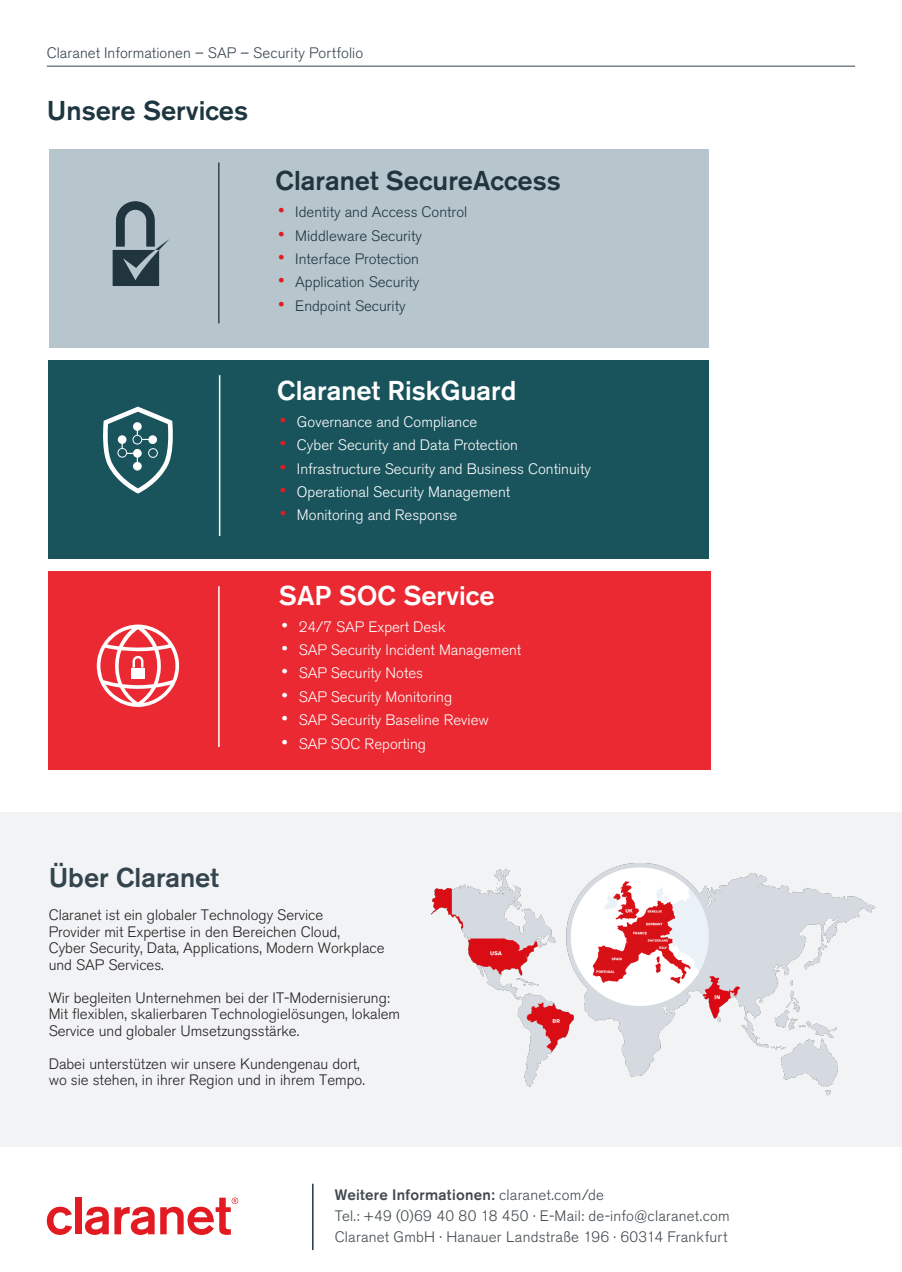
<style>
.page{position:relative;width:902px;height:1272px;background:#fff}
.page>*{position:absolute;margin:0;border:0;box-sizing:border-box;transform-origin:0 0}
.t1{font:500 27px "Akzidenz Grotesk BQ";color:#fff}
.t2{font:500 27px "Akzidenz Grotesk BQ";color:#21353f}
.t3{font:500 27px "Akzidenz Grotesk BQ";color:#1d3640}
.t4{font:500 27px "Akzidenz Grotesk BQ";color:#33444d}
.t5{font:300 15px "Akzidenz Grotesk BQ";color:#231f20}
.t6{font:300 15px "Akzidenz Grotesk BQ";color:#fff}
.ad_copy{font:300 15px/21px "Akzidenz Grotesk BQ";letter-spacing:.015em;color:#41494e}
.t7{font:300 15px "Akzidenz Grotesk BQ";color:#21353f}
.ad_copy-2{font:300 15px "Akzidenz Grotesk BQ";letter-spacing:.005em;color:#33444d}
.s1{font-size:19.5px;color:#e21a21}
.s2{font-size:19.5px}
.s3{font-weight:500}
</style>
<div class="page">
<div style="left:0;top:812px;width:901px;height:335px;background:#f1f3f5"></div>
<hr style="left:312px;top:1183px;width:1px;height:66px;background:#21353f">
<svg style="left:47px;top:1206px;width:25px;height:28px"></svg>
<div style="left:75px;top:1197px;width:6px;height:37px;background:#e21a21"></div>
<svg style="left:85px;top:1197px;width:153px;height:37px"></svg>
<div style="left:49px;top:149px;width:659px;height:198px;background:#b7c5cd"></div>
<div style="left:48px;top:360px;width:660px;height:198px;background:#19535c"></div>
<div style="left:48px;top:571px;width:662px;height:198px;background:#ea2932"></div>
<img style="left:431px;top:863px;width:445px;height:233px">
<hr style="left:47px;top:66px;width:808px;height:1px;background:#33444d">
<svg style="left:97px;top:624px;width:82px;height:83px"></svg>
<div style="left:131px;top:668px;width:14px;height:10px;background:#fff"></div>
<hr style="left:218px;top:586px;width:2px;height:161px;background:#fff">
<svg style="left:103px;top:406px;width:70px;height:87px"></svg>
<hr style="left:219px;top:375px;width:1px;height:161px;background:#fff">
<svg style="left:113px;top:201px;width:56px;height:85px"></svg>
<hr style="left:218px;top:162px;width:1px;height:161px;background:#33444d">
<p class="ad_copy-2" style="left:47px;top:45px;width:318px">Claranet Informationen – SAP – Security Portfolio</p>
<p class="t3" style="left:47px;top:94px;width:203px">Unsere Services</p>
<p class="t2" style="left:275px;top:164px;width:287px">Claranet SecureAccess</p>
<p class="t7" style="left:278px;top:203px;width:190px"><span class="s1">•</span> Identity and Access Control</p>
<p class="t7" style="left:278px;top:227px;width:145px"><span class="s1">•</span> Middleware Security</p>
<p class="t7" style="left:278px;top:250px;width:142px"><span class="s1">•</span> Interface Protection</p>
<p class="t7" style="left:278px;top:274px;width:143px"><span class="s1">•</span> Application Security</p>
<p class="t7" style="left:278px;top:297px;width:129px"><span class="s1">•</span> Endpoint Security</p>
<p class="t1" style="left:277px;top:374px;width:241px">Claranet RiskGuard</p>
<p class="t6" style="left:280px;top:413px;width:199px"><span class="s1">•</span> Governance and Compliance</p>
<p class="t6" style="left:280px;top:436px;width:240px"><span class="s1">•</span> Cyber Security and Data Protection</p>
<p class="t6" style="left:280px;top:460px;width:312px"><span class="s1">•</span> Infrastructure Security and Business Continuity</p>
<p class="t6" style="left:280px;top:483px;width:232px"><span class="s1">•</span> Operational Security Management</p>
<p class="t6" style="left:280px;top:507px;width:179px"><span class="s1">•</span> Monitoring and Response</p>
<p class="t1" style="left:279px;top:578px;width:217px">SAP SOC Service</p>
<p class="t6" style="left:281px;top:618px;width:165px"><span class="s2">•</span> 24/7 SAP Expert Desk</p>
<p class="t6" style="left:281px;top:641px;width:241px"><span class="s2">•</span> SAP Security Incident Management</p>
<p class="t6" style="left:281px;top:665px;width:143px"><span class="s2">•</span> SAP Security Notes</p>
<p class="t6" style="left:281px;top:688px;width:172px"><span class="s2">•</span> SAP Security Monitoring</p>
<p class="t6" style="left:281px;top:711px;width:209px"><span class="s2">•</span> SAP Security Baseline Review</p>
<p class="t6" style="left:281px;top:735px;width:146px"><span class="s2">•</span> SAP SOC Reporting</p>
<p class="t4" style="left:49px;top:860px;width:172px">Über Claranet</p>
<p class="t5" style="left:49px;top:906px;width:276px">Claranet ist ein globaler Technology Service</p>
<p class="t5" style="left:49px;top:923px;width:293px">Provider mit Expertise in den Bereichen Cloud,</p>
<p class="t5" style="left:49px;top:939px;width:337px">Cyber Security, Data, Applications, Modern Workplace</p>
<p class="t5" style="left:49px;top:956px;width:117px">und SAP Services.</p>
<p class="t5" style="left:49px;top:989px;width:343px">Wir begleiten Unternehmen bei der IT-Modernisierung:</p>
<p class="t5" style="left:49px;top:1005px;width:353px">Mit flexiblen, skalierbaren Technologielösungen, lokalem</p>
<p class="t5" style="left:49px;top:1022px;width:252px">Service und globaler Umsetzungsstärke.</p>
<p class="t5" style="left:49px;top:1055px;width:312px">Dabei unterstützen wir unsere Kundengenau dort,</p>
<p class="t5" style="left:49px;top:1071px;width:318px">wo sie stehen, in ihrer Region und in ihrem Tempo.</p>
<p class="ad_copy" style="left:335px;top:1184px;width:396px"><span class="s3">Weitere Informationen:</span> claranet.com/de<br>Tel.: +49 (0)69 40 80 18 450 · E-Mail: de-info@claranet.com<br>Claranet GmbH · Hanauer Landstraße 196 · 60314 Frankfurt</p>
</div>
